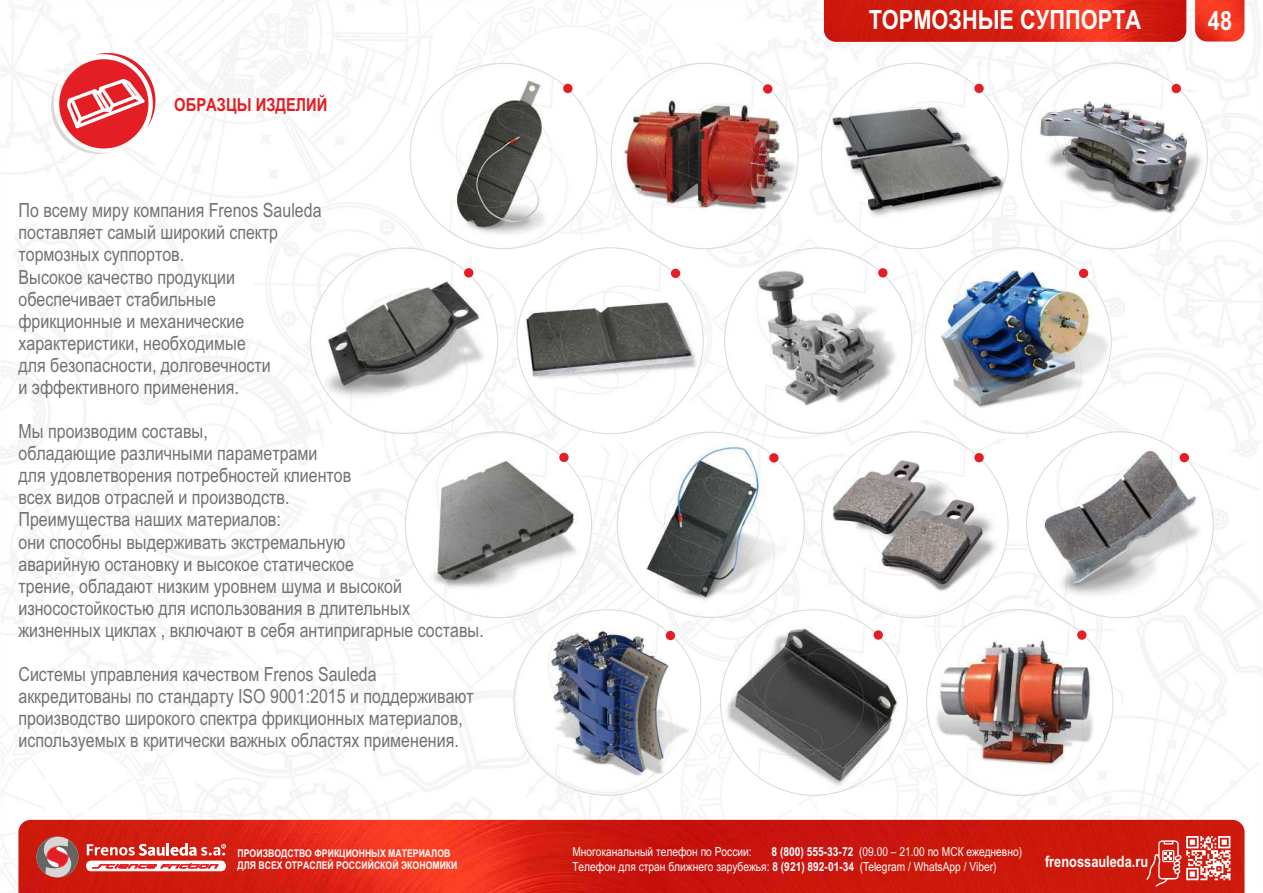
<style>
.page{position:relative;width:1263px;height:893px;background:#fff}
.page>*{position:absolute;margin:0;border:0;box-sizing:border-box;transform-origin:0 0}
.t1{font:700 26.55px "Arial Narrow";color:#fefefe}
.t2{font:19.5px/22px "Arial Narrow";color:#727271}
.t3{font:700 18px "Arial Narrow";color:#e31e24}
.t4{font:700 15.6px "Arial Narrow";color:#fefefe}
.t5{font:12.45px/14.2px "Arial Narrow";color:#fefefe}
.t6{font:700 10.65px/12.1px "Arial Narrow";color:#fefefe}
.s1{font-weight:700}
</style>
<div class="page">
<img style="left:1px;top:0;width:1261px;height:893px">
<img style="left:1195px;top:0;width:49px;height:42px">
<img style="left:824px;top:0;width:362px;height:42px">
<img style="left:611px;top:63px;width:187px;height:186px;border-radius:50%">
<svg style="left:762px;top:83px;width:17px;height:18px"></svg>
<div style="left:763px;top:84px;width:9px;height:10px;background:#e31e24;border-radius:50%"></div>
<img style="left:821px;top:63px;width:187px;height:186px;border-radius:50%">
<div style="left:967px;top:79px;width:19px;height:19px;background:#fefefe;border-radius:50%"></div>
<div style="left:974px;top:84px;width:10px;height:9px;background:#e31e24;border-radius:50%"></div>
<img style="left:1021px;top:63px;width:186px;height:186px;border-radius:50%">
<div style="left:1173px;top:84px;width:16px;height:16px;background:#fefefe;border-radius:50%"></div>
<div style="left:1171px;top:84px;width:10px;height:9px;background:#e31e24;border-radius:50%"></div>
<img style="left:517px;top:248px;width:186px;height:186px;border-radius:50%">
<svg style="left:669px;top:269px;width:13px;height:13px"></svg>
<div style="left:671px;top:269px;width:9px;height:9px;background:#e31e24;border-radius:50%"></div>
<img style="left:725px;top:248px;width:187px;height:185px;border-radius:50%">
<div style="left:876px;top:268px;width:17px;height:17px;background:#fefefe;border-radius:50%"></div>
<div style="left:878px;top:268px;width:9px;height:10px;background:#e31e24;border-radius:50%"></div>
<img style="left:925px;top:248px;width:186px;height:186px;border-radius:50%">
<svg style="left:1075px;top:268px;width:16px;height:16px"></svg>
<div style="left:1079px;top:269px;width:9px;height:9px;background:#e31e24;border-radius:50%"></div>
<img style="left:1026px;top:432px;width:187px;height:186px;border-radius:50%">
<svg style="left:1179px;top:454px;width:13px;height:13px"></svg>
<div style="left:1179px;top:453px;width:10px;height:9px;background:#e31e24;border-radius:50%"></div>
<img style="left:514px;top:610px;width:187px;height:185px;border-radius:50%">
<svg style="left:666px;top:633px;width:10px;height:9px"></svg>
<div style="left:666px;top:631px;width:9px;height:9px;background:#e31e24;border-radius:50%"></div>
<img style="left:720px;top:610px;width:187px;height:185px;border-radius:50%">
<div style="left:873px;top:632px;width:11px;height:11px;background:#fefefe;border-radius:50%"></div>
<div style="left:873px;top:630px;width:10px;height:10px;background:#e31e24;border-radius:50%"></div>
<img style="left:927px;top:610px;width:186px;height:185px;border-radius:50%">
<svg style="left:1077px;top:631px;width:12px;height:12px"></svg>
<div style="left:1077px;top:630px;width:9px;height:10px;background:#e31e24;border-radius:50%"></div>
<svg style="left:51px;top:53px;width:104px;height:101px"></svg>
<img style="left:617px;top:432px;width:187px;height:186px;border-radius:50%">
<div style="left:768px;top:452px;width:18px;height:18px;background:#fefefe;border-radius:50%"></div>
<div style="left:769px;top:453px;width:9px;height:10px;background:#e31e24;border-radius:50%"></div>
<img style="left:410px;top:63px;width:187px;height:186px;border-radius:50%">
<div style="left:556px;top:79px;width:19px;height:19px;background:#fefefe;border-radius:50%"></div>
<div style="left:563px;top:84px;width:9px;height:9px;background:#e31e24;border-radius:50%"></div>
<img style="left:405px;top:432px;width:187px;height:186px;border-radius:50%">
<svg style="left:557px;top:453px;width:13px;height:13px"></svg>
<div style="left:559px;top:453px;width:10px;height:9px;background:#e31e24;border-radius:50%"></div>
<img style="left:311px;top:248px;width:187px;height:185px;border-radius:50%">
<svg style="left:462px;top:268px;width:17px;height:17px"></svg>
<div style="left:464px;top:268px;width:9px;height:10px;background:#e31e24;border-radius:50%"></div>
<img style="left:821px;top:432px;width:187px;height:186px;border-radius:50%">
<svg style="left:974px;top:454px;width:13px;height:13px"></svg>
<div style="left:974px;top:453px;width:10px;height:9px;background:#e31e24;border-radius:50%"></div>
<img style="left:18px;top:820px;width:1226px;height:73px">
<svg style="left:86px;top:843px;width:140px;height:28px"></svg>
<svg style="left:36px;top:836px;width:42px;height:41px;background:#b6716f"></svg>
<svg style="left:1146px;top:836px;width:84px;height:51px"></svg>
<p class="t3" style="left:174px;top:98px;width:155px">ОБРАЗЦЫ ИЗДЕЛИЙ</p>
<p class="t2" style="left:18px;top:201px;width:305px">По всему миру компания Frenos Sauleda поставляет самый широкий спектр тормозных суппортов.<br>Высокое качество продукции обеспечивает стабильные фрикционные и механические характеристики, необходимые<br>для безопасности, долговечности<br>и эффективного применения.</p>
<p class="t2" style="left:18px;top:422px;width:467px">Мы производим составы,<br>обладающие различными параметрами<br>для удовлетворения потребностей клиентов<br>всех видов отраслей и производств.<br>Преимущества наших материалов:<br>они способны выдерживать экстремальную<br>аварийную остановку и высокое статическое<br>трение, обладают низким уровнем шума и высокой износостойкостью для использования в длительных жизненных циклах , включают в себя антипригарные составы.</p>
<p class="t2" style="left:18px;top:665px;width:457px">Системы управления качеством Frenos Sauleda аккредитованы по стандарту ISO 9001:2015 и поддерживают производство широкого спектра фрикционных материалов, используемых в критически важных областях применения.</p>
<p class="t6" style="left:238px;top:848px;width:221px">ПРОИЗВОДСТВО ФРИКЦИОННЫХ МАТЕРИАЛОВ<br>ДЛЯ ВСЕХ ОТРАСЛЕЙ РОССИЙСКОЙ ЭКОНОМИКИ</p>
<h1 class="t1" style="left:869px;top:9px;width:274px">ТОРМОЗНЫЕ СУППОРТА</h1>
<h1 class="t1" style="left:1208px;top:11px;width:26px">48</h1>
<p class="t5" style="left:572px;top:846px;width:451px;text-indent:199px"><span class="s1">8 (800) 555-33-72</span> (09.00 – 21.00 по МСК ежедневно)<br>Телефон для стран ближнего зарубежья: <span class="s1">8 (921) 892-01-34</span> (Telegram / WhatsApp / Viber)</p>
<p class="t4" style="left:1045px;top:855px;width:105px">frenossauleda.ru</p>
<p class="t5" style="left:572px;top:846px;width:181px">Многоканальный телефон по России:</p>
</div>
